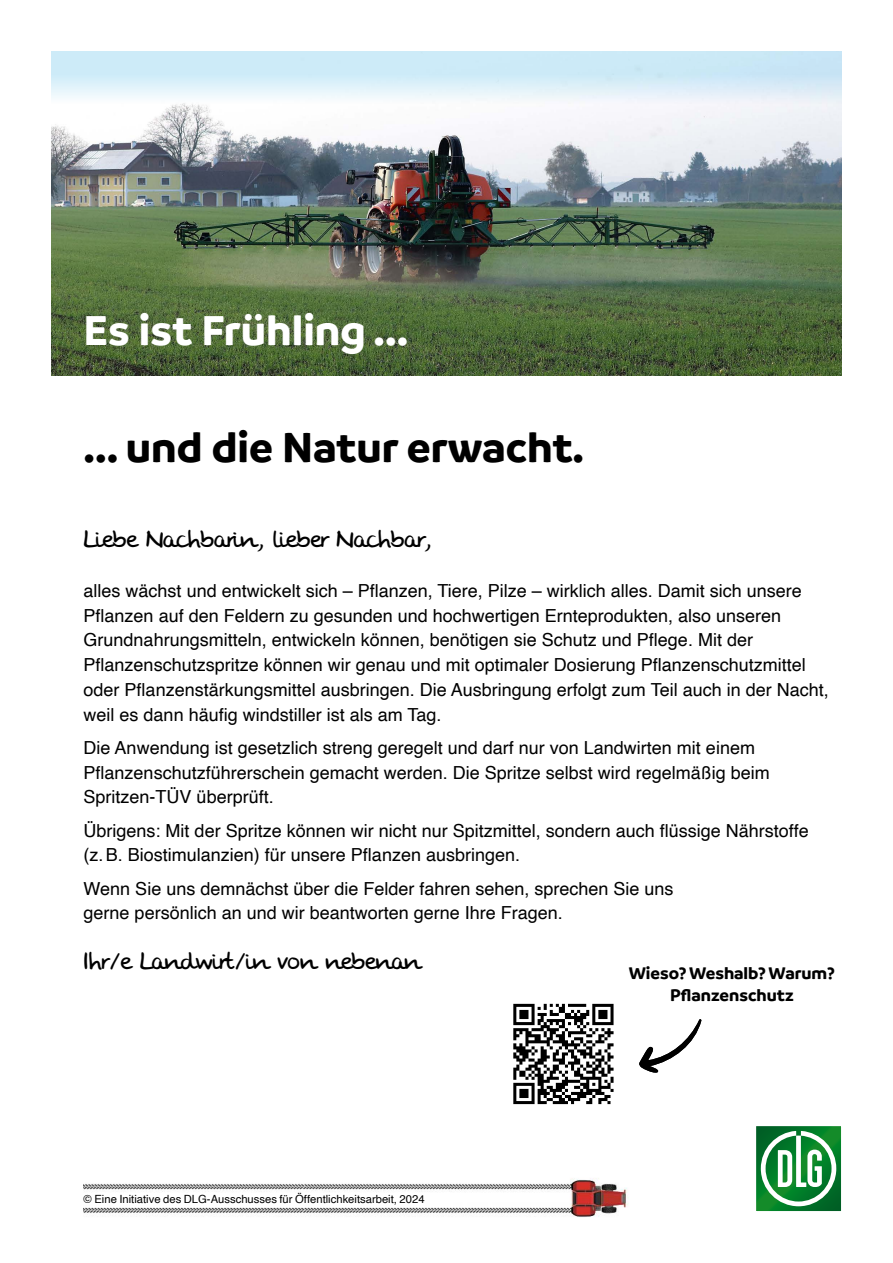
<style>
.page{position:relative;width:893px;height:1263px;background:#fff}
.page>*{position:absolute;margin:0;border:0;box-sizing:border-box;transform-origin:0 0}
.t1{font:700 45px "Branding";color:#000}
.t2{font:700 45px "Branding";color:#fff}
.t3{font:25.5px "Stone Handwriting";color:#000}
.t4{font:18px/24.8px "Helvetica";color:#000}
.t5{font:700 18px/22.5px "Branding";color:#000;text-align:center}
.t6{font:11.25px "Helvetica";color:#000}
</style>
<div class="page">
<svg style="left:756px;top:1126px;width:85px;height:85px"></svg>
<img style="left:51px;top:104px;width:791px;height:271px">
<img style="left:84px;top:1178px;width:544px;height:39px">
<svg style="left:513px;top:1003px;width:101px;height:102px"></svg>
<svg style="left:513px;top:1004px;width:100px;height:100px"></svg>
<svg style="left:639px;top:1019px;width:63px;height:54px"></svg>
<div style="left:51px;top:51px;width:791px;height:53px;background:linear-gradient(to bottom,#c0e6f6,#f0f7fb)"></div>
<h1 class="t2" style="left:84px;top:305px;width:326px">Es ist Frühling ...</h1>
<h1 class="t1" style="left:84px;top:422px;width:502px">... und die Natur erwacht.</h1>
<h2 class="t3" style="left:84px;top:526px;width:349px">Liebe Nachbarin, lieber Nachbar,</h2>
<p class="t4" style="left:84px;top:579px;width:747px">alles wächst und entwickelt sich – Pflanzen, Tiere, Pilze – wirklich alles. Damit sich unsere Pflanzen auf den Feldern zu gesunden und hochwertigen Ernteprodukten, also unseren Grundnahrungsmitteln, entwickeln können, benötigen sie Schutz und Pflege. Mit der Pflanzenschutzspritze können wir genau und mit optimaler Dosierung Pflanzenschutzmittel oder Pflanzenstärkungsmittel ausbringen. Die Ausbringung erfolgt zum Teil auch in der Nacht, weil es dann häufig windstiller ist als am Tag.</p>
<p class="t4" style="left:84px;top:736px;width:688px">Die Anwendung ist gesetzlich streng geregelt und darf nur von Landwirten mit einem<br>Pflanzenschutzführerschein gemacht werden. Die Spritze selbst wird regelmäßig beim<br>Spritzen-TÜV überprüft.</p>
<p class="t4" style="left:84px;top:818px;width:727px">Übrigens: Mit der Spritze können wir nicht nur Spitzmittel, sondern auch flüssige Nährstoffe (z.B. Biostimulanzien) für unsere Pflanzen ausbringen.</p>
<p class="t4" style="left:84px;top:876px;width:591px">Wenn Sie uns demnächst über die Felder fahren sehen, sprechen Sie uns gerne persönlich an und wir beantworten gerne Ihre Fragen.</p>
<h2 class="t3" style="left:84px;top:947px;width:338px">Ihr/e Landwirt/in von nebenan</h2>
<p class="t5" style="left:629px;top:962px;width:208px">Wieso? Weshalb? Warum?<br>Pflanzenschutz</p>
<p class="t6" style="left:84px;top:1190px;width:342px">© Eine Initiative des DLG-Ausschusses für Öffentlichkeitsarbeit, 2024</p>
</div>
